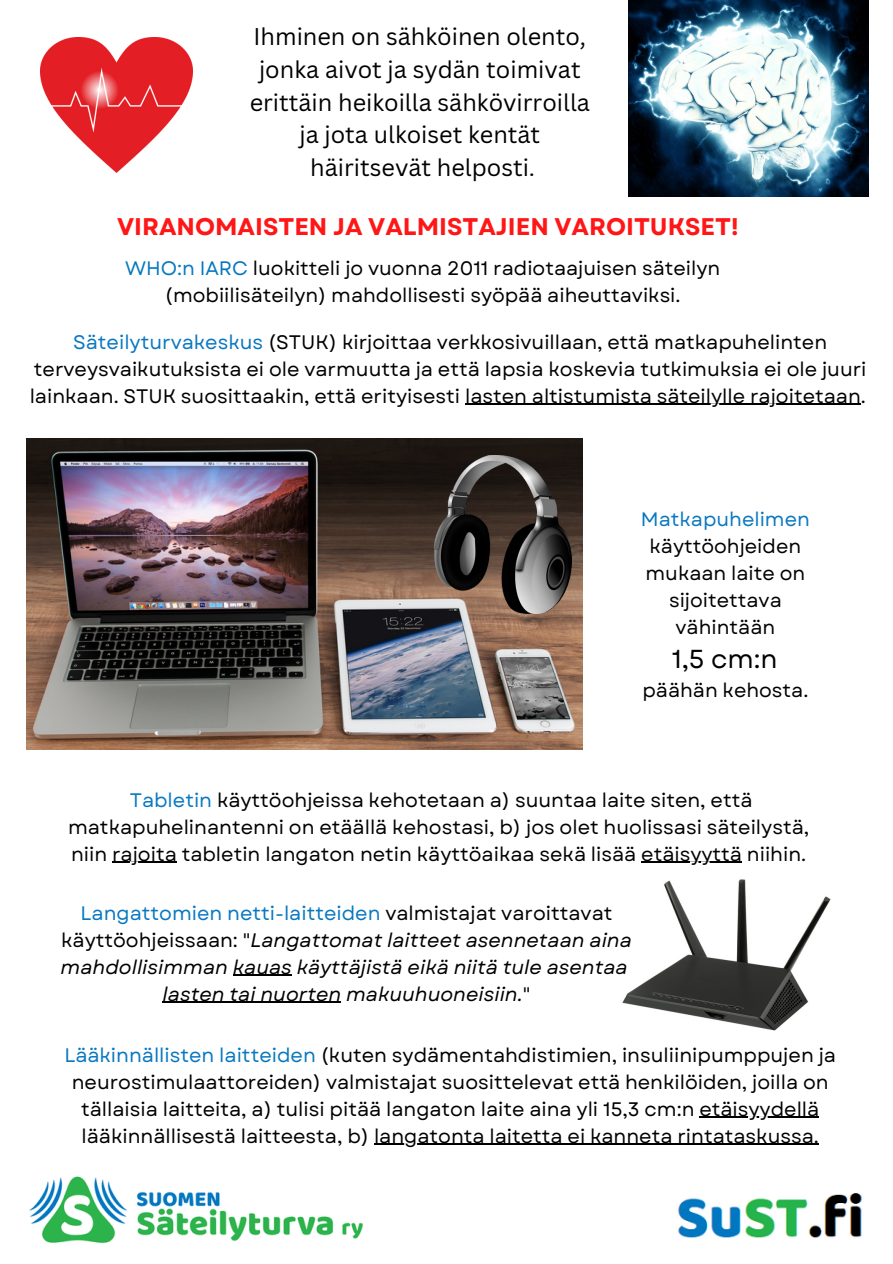
<style>
.page{position:relative;width:893px;height:1264px;background:#fff}
.page>*{position:absolute;margin:0;border:0;box-sizing:border-box;transform-origin:0 0}
.t1{font:25.95px "Garet";color:#000}
.t2{font:700 24px "Garet";color:#ff1616}
.t3{font:23.55px/32.5px "Canva Sans";color:#000;text-align:center}
.t4{font:19.5px/27px "Garet";color:#000;text-align:center}
.t5{font:italic 19.5px/27px "Garet";color:#000;text-align:center}
.t6{font:19.5px "Garet";color:#0878c0}
.s1{color:#0878c0}
.s2{font-style:normal;color:#0878c0}
.s3{font-style:normal}
</style>
<div class="page">
<img style="left:29px;top:1176px;width:334px;height:67px">
<img style="left:622px;top:879px;width:209px;height:152px">
<img style="left:26px;top:438px;width:557px;height:312px">
<img style="left:41px;top:37px;width:152px;height:135px">
<img style="left:628px;top:0;width:240px;height:197px">
<hr style="left:465px;top:404px;width:395px;height:1px;background:#000">
<hr style="left:233px;top:974px;width:59px;height:2px;background:#000">
<hr style="left:163px;top:1001px;width:178px;height:2px;background:#000">
<hr style="left:112px;top:861px;width:65px;height:2px;background:#000">
<hr style="left:641px;top:861px;width:101px;height:2px;background:#000">
<hr style="left:699px;top:1116px;width:120px;height:1px;background:#000">
<hr style="left:374px;top:1143px;width:444px;height:1px;background:#000">
<img style="left:433px;top:455px;width:138px;height:158px">
<img style="left:678px;top:1193px;width:185px;height:45px">
<p class="t3" style="left:250px;top:20px;width:342px">Ihminen on sähköinen olento, jonka aivot ja sydän toimivat erittäin heikoilla sähkövirroilla ja jota ulkoiset kentät häiritsevät helposti.</p>
<p class="t2" style="left:117px;top:209px;width:623px">VIRANOMAISTEN JA VALMISTAJIEN VAROITUKSET!</p>
<p class="t4" style="left:125px;top:255px;width:596px"><span class="s1">WHO:n IARC</span> luokitteli jo vuonna 2011 radiotaajuisen säteilyn (mobiilisäteilyn) mahdollisesti syöpää aiheuttaviksi.</p>
<p class="t4" style="left:30px;top:328px;width:838px"><span class="s1">Säteilyturvakeskus</span> (STUK) kirjoittaa verkkosivuillaan, että matkapuhelinten terveysvaikutuksista ei ole varmuutta ja että lapsia koskevia tutkimuksia ei ole juuri lainkaan. STUK suosittaakin, että erityisesti lasten altistumista säteilylle rajoitetaan.</p>
<p class="t6" style="left:641px;top:505px;width:170px">Matkapuhelimen</p>
<p class="t4" style="left:645px;top:532px;width:161px">käyttöohjeiden mukaan laite on sijoitettava vähintään</p>
<h1 class="t1" style="left:671px;top:640px;width:107px">1,5 cm:n</h1>
<p class="t4" style="left:642px;top:676px;width:167px">päähän kehosta.</p>
<p class="t4" style="left:68px;top:786px;width:742px"><span class="s1">Tabletin</span> käyttöohjeissa kehotetaan a) suuntaa laite siten, että matkapuhelinantenni on etäällä kehostasi, b) jos olet huolissasi säteilystä, niin rajoita tabletin langaton netin käyttöaikaa sekä lisää etäisyyttä niihin.</p>
<p class="t5" style="left:61px;top:899px;width:572px"><span class="s2">Langattomien netti-laitteiden</span> <span class="s3">valmistajat varoittavat käyttöohjeissaan: "</span>Langattomat laitteet asennetaan aina mahdollisimman kauas käyttäjistä eikä niitä tule asentaa lasten tai nuorten makuuhuoneisiin.<span class="s3">"</span></p>
<p class="t4" style="left:64px;top:1041px;width:773px"><span class="s1">Lääkinnällisten laitteiden</span> (kuten sydämentahdistimien, insuliinipumppujen ja neurostimulaattoreiden) valmistajat suosittelevat että henkilöiden, joilla on tällaisia laitteita, a) tulisi pitää langaton laite aina yli 15,3 cm:n etäisyydellä lääkinnällisestä laitteesta, b) langatonta laitetta ei kanneta rintataskussa.</p>
</div>
